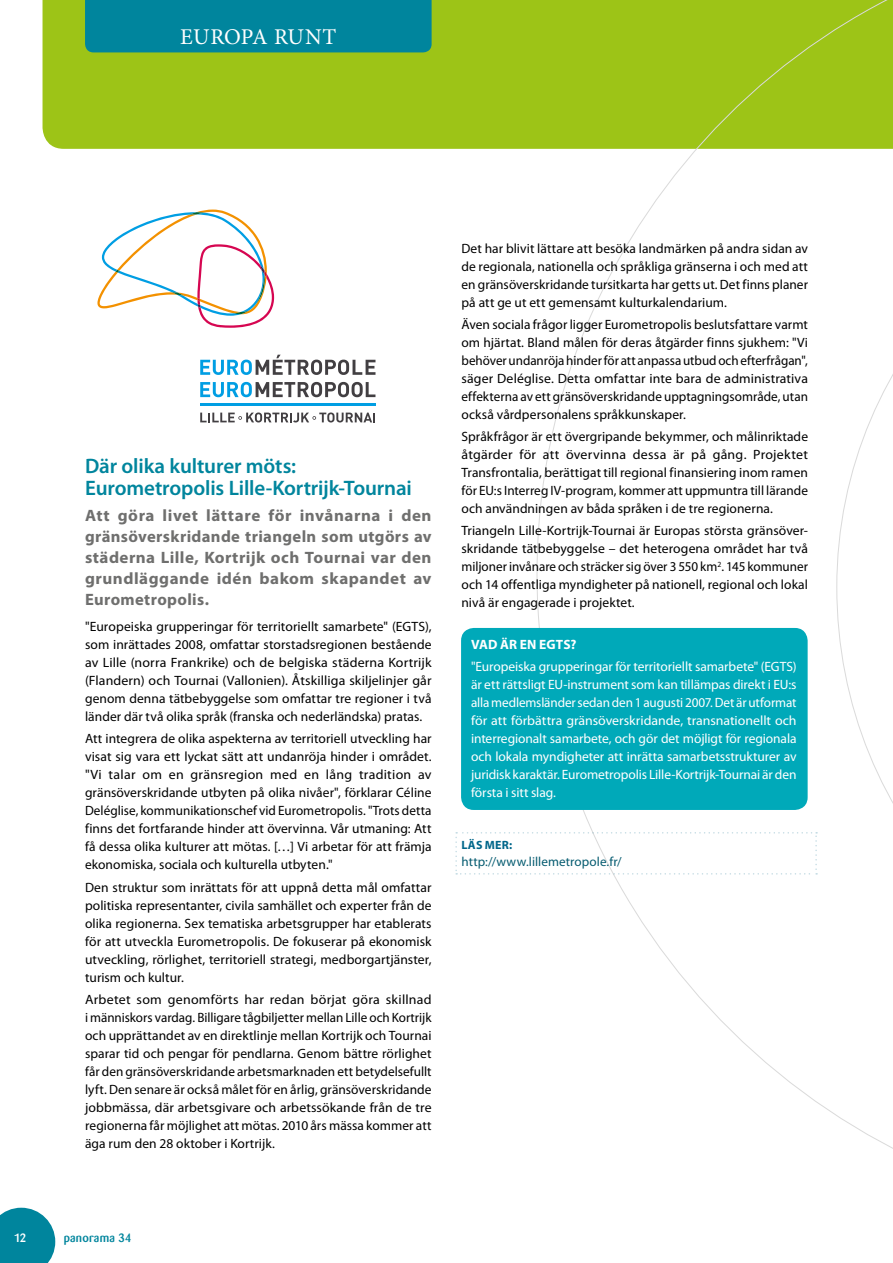
<style>
.page{position:relative;width:893px;height:1263px;background:#fff}
.page>*{position:absolute;margin:0;border:0;box-sizing:border-box;transform-origin:0 0}
.t1{font:22.5px "Minion Pro";color:#fff}
.t2{font:600 21px/22.5px "Myriad Pro";letter-spacing:-.005em;color:#00859d}
.t3{font:700 16.5px/21px "Myriad Pro";letter-spacing:.025em;color:#6f6f6e;text-align:justify}
.t4{font:13.5px/18px "Myriad Pro";letter-spacing:.005em;color:#000;text-align:justify}
.t5{font:13.5px/18px "Myriad Pro";letter-spacing:-.005em;color:#fff;text-align:justify}
.t6{font:700 13.5px "Myriad Pro";letter-spacing:.005em;color:#fff}
.t7{font:13.2px "Myriad Pro";letter-spacing:.01em;color:#055b70}
.t8{font:500 12px "Barmeno";letter-spacing:.02em;color:#00859d}
.t9{font:700 12px "Myriad Pro";color:#00668a}
.t10{font:500 12px "Barmeno";color:#fff}
</style>
<div class="page">
<div style="left:43px;top:0;width:494px;height:149px;background:#9dc417"></div>
<svg style="left:537px;top:0;width:356px;height:1149px"></svg>
<svg style="left:200px;top:355px;width:175px;height:20px"></svg>
<svg style="left:200px;top:412px;width:175px;height:10px"></svg>
<hr style="left:200px;top:403px;width:175px;height:3px;background:#009ee3">
<svg style="left:200px;top:382px;width:175px;height:15px"></svg>
<svg style="left:97px;top:210px;width:177px;height:118px"></svg>
<svg style="left:0;top:1208px;width:55px;height:55px;background:#1b92a7"></svg>
<div style="left:461px;top:628px;width:347px;height:182px;background:#00a9b9;border-radius:13px"></div>
<svg style="left:455px;top:832px;width:362px;height:42px"></svg>
<div style="left:85px;top:0;width:347px;height:52px;background:#00859d"></div>
<h1 class="t1" style="left:180px;top:21px;width:141px">EUROPA RUNT</h1>
<h2 class="t2" style="left:85px;top:454px;width:328px">Där olika kulturer möts:<br>Eurometropolis Lille-Kortrijk-Tournai</h2>
<p class="t3" style="left:85px;top:504px;width:348px">Att göra livet lättare för invånarna i den gränsöverskridande triangeln som utgörs av städerna Lille, Kortrijk och Tournai var den grundläggande idén bakom skapandet av Eurometropolis.</p>
<p class="t4" style="left:85px;top:617px;width:348px">"Europeiska grupperingar för territoriellt samarbete" (EGTS), som inrättades 2008, omfattar storstadsregionen bestående av Lille (norra Frankrike) och de belgiska städerna Kortrijk (Flandern) och Tournai (Vallonien). Åtskilliga skiljelinjer går genom denna tätbebyggelse som omfattar tre regioner i två länder där två olika språk (franska och nederländska) pratas.</p>
<p class="t4" style="left:85px;top:730px;width:348px">Att integrera de olika aspekterna av territoriell utveckling har visat sig vara ett lyckat sätt att undanröja hinder i området. "Vi talar om en gränsregion med en lång tradition av gränsöverskridande utbyten på olika nivåer", förklarar Céline Deléglise, kommunikationschef vid Eurometropolis. "Trots detta finns det fortfarande hinder att övervinna. Vår utmaning: Att få dessa olika kulturer att mötas. […] Vi arbetar för att främja ekonomiska, sociala och kulturella utbyten."</p>
<p class="t4" style="left:85px;top:878px;width:348px">Den struktur som inrättats för att uppnå detta mål omfattar politiska representanter, civila samhället och experter från de olika regionerna. Sex tematiska arbetsgrupper har etablerats för att utveckla Eurometropolis. De fokuserar på ekonomisk utveckling, rörlighet, territoriell strategi, medborgartjänster, turism och kultur.</p>
<p class="t4" style="left:85px;top:990px;width:348px">Arbetet som genomförts har redan börjat göra skillnad i människors vardag. Billigare tågbiljetter mellan Lille och Kortrijk och upprättandet av en direktlinje mellan Kortrijk och Tournai sparar tid och pengar för pendlarna. Genom bättre rörlighet får den gränsöverskridande arbetsmarknaden ett betydelsefullt lyft. Den senare är också målet för en årlig, gränsöverskridande jobbmässa, där arbetsgivare och arbetssökande från de tre regionerna får möjlighet att mötas. 2010 års mässa kommer att äga rum den 28 oktober i Kortrijk.</p>
<p class="t4" style="left:461px;top:239px;width:348px">Det har blivit lättare att besöka landmärken på andra sidan av de regionala, nationella och språkliga gränserna i och med att en gränsöverskridande tursitkarta har getts ut. Det finns planer på att ge ut ett gemensamt kulturkalendarium.</p>
<p class="t4" style="left:461px;top:315px;width:348px">Även sociala frågor ligger Eurometropolis beslutsfattare varmt om hjärtat. Bland målen för deras åtgärder finns sjukhem: "Vi behöver undanröja hinder för att anpassa utbud och efterfrågan", säger Deléglise. Detta omfattar inte bara de administrativa effekterna av ett gränsöverskridande upptagningsområde, utan också vårdpersonalens språkkunskaper.</p>
<p class="t4" style="left:461px;top:427px;width:348px">Språkfrågor är ett övergripande bekymmer, och målinriktade åtgärder för att övervinna dessa är på gång. Projektet Transfrontalia, berättigat till regional finansiering inom ramen för EU:s Interreg IV-program, kommer att uppmuntra till lärande och användningen av båda språken i de tre regionerna.</p>
<p class="t4" style="left:461px;top:522px;width:348px">Triangeln Lille-Kortrijk-Tournai är Europas största gränsöver&shy;skridande tätbebyggelse – det heterogena området har två miljoner invånare och sträcker sig över 3 550 km<sup>2</sup>. 145 kommuner och 14 offentliga myndigheter på nationell, regional och lokal nivå är engagerade i projektet.</p>
<p class="t6" style="left:471px;top:636px;width:107px">VAD ÄR EN EGTS?</p>
<p class="t5" style="left:471px;top:658px;width:327px">"Europeiska grupperingar för territoriellt samarbete" (EGTS) är ett rättsligt EU-instrument som kan tillämpas direkt i EU:s alla medlemsländer sedan den 1 augusti 2007. Det är utformat för att förbättra gränsöverskridande, transnationellt och interregionalt samarbete, och gör det möjligt för regionala och lokala myndigheter att inrätta samarbetsstrukturer av juridisk karaktär. Eurometropolis Lille-Kortrijk-Tournai är den första i sitt slag.</p>
<p class="t9" style="left:461px;top:837px;width:33px">Läs mer</p>
<p class="t9" style="left:509px;top:837px;width:5px">:</p>
<p class="t7" style="left:461px;top:853px;width:162px">http://www.lillemetropole.fr/</p>
<p class="t10" style="left:14px;top:1231px;width:13px">12</p>
<p class="t8" style="left:64px;top:1230px;width:69px">panorama 34</p>
</div>
